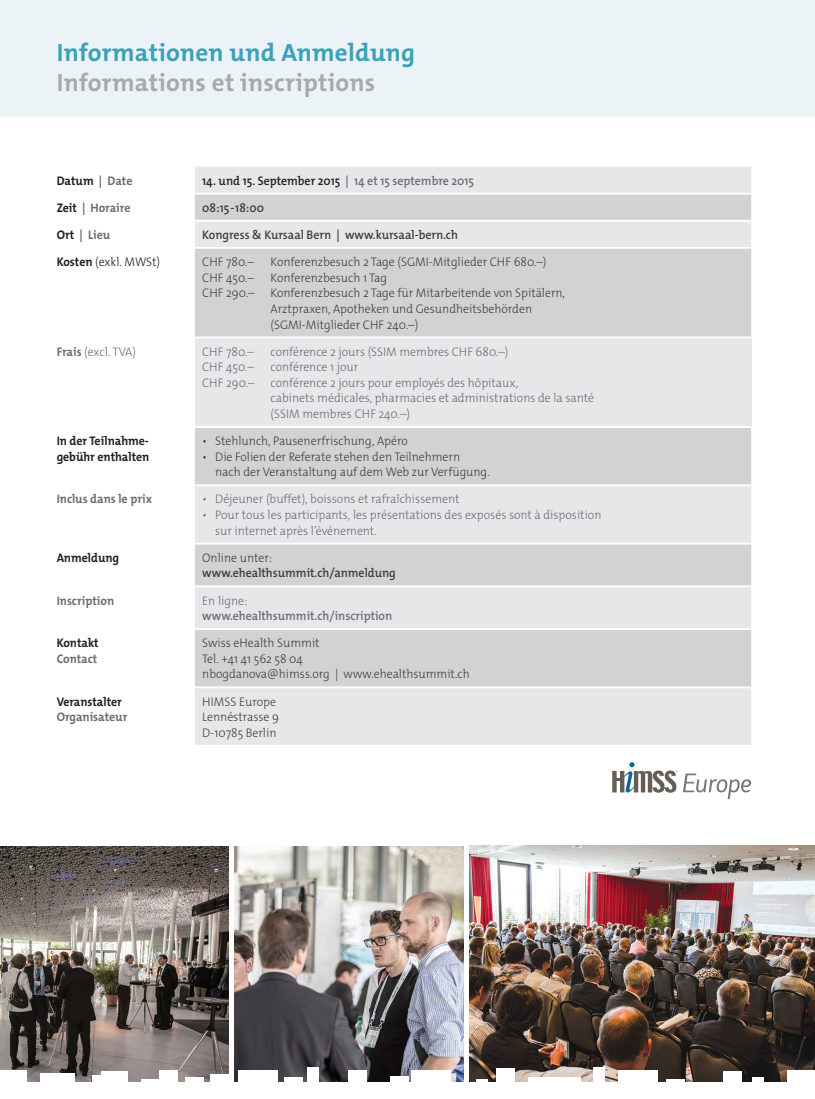
<style>
.page{position:relative;width:815px;height:1099px;background:#fff}
.page>*{position:absolute;margin:0;border:0;box-sizing:border-box;transform-origin:0 0}
.t1{font:700 25px "The Mix Os F";letter-spacing:.01em;color:#a8a9ad}
.t2{font:700 25px "The Mix Os F";letter-spacing:.01em;color:#3ba1bb}
.t3{font:300 12.5px/15.6px "The Mix Os F";color:#3e3e3f;scale:.95 1}
.t4{font:300 12.5px/15.6px "The Mix Os F";color:#6c6d70;scale:.95 1}
.t5{font:600 12.5px "The Mix Os F";color:#3e3e3f;scale:.95 1}
.t6{font:700 12.5px/15.6px "The Mix Os F";color:#231f20;scale:.95 1}
.t7{font:700 12.5px "The Mix Os F";color:#6c6d70;scale:.95 1}
.t8{font:600 12.5px "The Mix Os F";color:#231f20;scale:.95 1}
.t9{font:600 12.5px "The Mix Os F";color:#6c6d70;scale:.95 1}
.t10{font:300 12.5px "The Mix Os F";letter-spacing:-.005em;color:#231f20;scale:.95 1}
.s1{color:#6c6d70}
.s2{color:#231f20}
.s3{font-weight:700}
</style>
<div class="page">
<div style="left:195px;top:167px;width:556px;height:577px;background:#e6e7e9"></div>
<svg style="left:195px;top:195px;width:556px;height:491px;background:#d7d8da"></svg>
<div style="left:195px;top:337px;width:556px;height:90px;background:#e6e7e9"></div>
<hr style="left:195px;top:193px;width:556px;height:2px;background:#fff">
<hr style="left:195px;top:220px;width:556px;height:2px;background:#fff">
<hr style="left:195px;top:247px;width:556px;height:2px;background:#fff">
<hr style="left:195px;top:336px;width:556px;height:2px;background:#fff">
<hr style="left:195px;top:426px;width:556px;height:2px;background:#fff">
<hr style="left:195px;top:484px;width:556px;height:2px;background:#fff">
<hr style="left:195px;top:542px;width:556px;height:2px;background:#fff">
<hr style="left:195px;top:585px;width:556px;height:2px;background:#fff">
<hr style="left:195px;top:628px;width:556px;height:2px;background:#fff">
<hr style="left:195px;top:686px;width:556px;height:2px;background:#fff">
<svg style="left:612px;top:762px;width:139px;height:37px"></svg>
<div style="left:0;top:0;width:815px;height:117px;background:#ebf3f6"></div>
<img style="left:469px;top:845px;width:346px;height:237px">
<img style="left:0;top:846px;width:229px;height:236px">
<img style="left:234px;top:846px;width:230px;height:236px">
<div style="left:0;top:1070px;width:26px;height:21px;background:#fff"></div>
<div style="left:41px;top:1072px;width:34px;height:20px;background:#fff"></div>
<div style="left:92px;top:1075px;width:12px;height:23px;background:#fff"></div>
<div style="left:307px;top:1067px;width:12px;height:29px;background:#fff"></div>
<div style="left:476px;top:1079px;width:12px;height:19px;background:#fff"></div>
<div style="left:593px;top:1066px;width:12px;height:29px;background:#fff"></div>
<div style="left:752px;top:1077px;width:12px;height:17px;background:#fff"></div>
<div style="left:102px;top:1071px;width:26px;height:21px;background:#fff"></div>
<div style="left:141px;top:1079px;width:19px;height:19px;background:#fff"></div>
<div style="left:159px;top:1070px;width:19px;height:21px;background:#fff"></div>
<div style="left:186px;top:1077px;width:18px;height:20px;background:#fff"></div>
<div style="left:211px;top:1074px;width:18px;height:20px;background:#fff"></div>
<div style="left:284px;top:1077px;width:19px;height:20px;background:#fff"></div>
<div style="left:348px;top:1070px;width:19px;height:21px;background:#fff"></div>
<div style="left:390px;top:1076px;width:19px;height:22px;background:#fff"></div>
<div style="left:666px;top:1079px;width:19px;height:16px;background:#fff"></div>
<div style="left:723px;top:1070px;width:19px;height:23px;background:#fff"></div>
<div style="left:496px;top:1067px;width:19px;height:23px;background:#fff"></div>
<div style="left:239px;top:1070px;width:39px;height:21px;background:#fff"></div>
<div style="left:412px;top:1070px;width:39px;height:20px;background:#fff"></div>
<div style="left:529px;top:1077px;width:52px;height:20px;background:#fff"></div>
<div style="left:618px;top:1070px;width:39px;height:21px;background:#fff"></div>
<div style="left:787px;top:1070px;width:28px;height:21px;background:#fff"></div>
<h1 class="t2" style="left:57px;top:37px;width:360px">Informationen und Anmeldung</h1>
<h1 class="t1" style="left:57px;top:67px;width:320px">Informations et inscriptions</h1>
<p class="t6" style="left:57px;top:173px;width:81px">Datum <span class="s1">| Date</span></p>
<p class="t8" style="left:202px;top:172px;width:288px">14. und 15. September 2015 <span class="s1">| 14 et 15 septembre 2015</span></p>
<p class="t7" style="left:57px;top:199px;width:79px"><span class="s2">Zeit</span> | Horaire</p>
<p class="t5" style="left:202px;top:199px;width:67px">08:15-18:00</p>
<p class="t7" style="left:57px;top:227px;width:58px"><span class="s2">Ort</span> | Lieu</p>
<p class="t5" style="left:202px;top:227px;width:271px">Kongress &amp; Kursaal Bern | www.kursaal-bern.ch</p>
<p class="t10" style="left:57px;top:254px;width:110px"><span class="s3">Kosten</span> (exkl. MWSt)</p>
<p class="t3" style="left:202px;top:254px;width:56px">CHF 780.–</p>
<p class="t3" style="left:271px;top:254px;width:292px">Konferenzbesuch 2 Tage (SGMI-Mitglieder CHF 680.–)</p>
<p class="t3" style="left:202px;top:270px;width:56px">CHF 450.–</p>
<p class="t3" style="left:271px;top:270px;width:124px">Konferenzbesuch 1 Tag</p>
<p class="t3" style="left:202px;top:285px;width:57px">CHF 290.–</p>
<p class="t3" style="left:271px;top:285px;width:311px">Konferenzbesuch 2 Tage für Mitarbeitende von Spitälern,<br>Arztpraxen, Apotheken und Gesundheitsbehörden (SGMI-Mitglieder CHF 240.–)</p>
<p class="t4" style="left:57px;top:343px;width:85px"><span class="s3">Frais</span> (excl. TVA)</p>
<p class="t4" style="left:202px;top:343px;width:56px">CHF 780.–</p>
<p class="t4" style="left:271px;top:343px;width:252px">conférence 2 jours (SSIM membres CHF 680.–)</p>
<p class="t4" style="left:202px;top:359px;width:56px">CHF 450.–</p>
<p class="t4" style="left:271px;top:359px;width:94px">conférence 1 jour</p>
<p class="t4" style="left:202px;top:375px;width:57px">CHF 290.–</p>
<p class="t4" style="left:271px;top:375px;width:342px">conférence 2 jours pour employés des hôpitaux,<br>cabinets médicales, pharmacies et administrations de la santé (SSIM membres CHF 240.–)</p>
<p class="t6" style="left:57px;top:433px;width:99px">In der Teilnahme&shy;gebühr enthalten</p>
<p class="t3" style="left:202px;top:433px;width:218px">• Stehlunch, Pausenerfrischung, Apéro</p>
<p class="t3" style="left:215px;top:449px;width:291px;text-indent:-13px">• Die Folien der Referate stehen den Teilnehmern<br>nach der Veranstaltung auf dem Web zur Verfügung.</p>
<p class="t7" style="left:57px;top:491px;width:102px">Inclus dans le prix</p>
<p class="t4" style="left:202px;top:491px;width:272px">• Déjeuner (buffet), boissons et rafraîchissement</p>
<p class="t4" style="left:215px;top:507px;width:408px;text-indent:-13px">• Pour tous les participants, les présentations des exposés sont à disposition sur internet après l’événement.</p>
<p class="t6" style="left:57px;top:550px;width:67px">Anmeldung</p>
<p class="t3" style="left:202px;top:550px;width:75px">Online unter:</p>
<p class="t5" style="left:202px;top:565px;width:205px">www.ehealthsummit.ch/anmeldung</p>
<p class="t7" style="left:57px;top:592px;width:62px">Inscription</p>
<p class="t4" style="left:202px;top:592px;width:49px">En ligne:</p>
<p class="t9" style="left:202px;top:608px;width:202px">www.ehealthsummit.ch/inscription</p>
<p class="t6" style="left:57px;top:635px;width:46px">Kontakt</p>
<p class="t7" style="left:57px;top:650px;width:44px">Contact</p>
<p class="t3" style="left:202px;top:635px;width:283px">Swiss eHealth Summit<br>Tel. +41 41 562 58 04<br>nbogdanova@himss.org | www.ehealthsummit.ch</p>
<p class="t6" style="left:57px;top:693px;width:70px">Veranstalter</p>
<p class="t7" style="left:57px;top:709px;width:76px">Organisateur</p>
<p class="t3" style="left:202px;top:693px;width:82px">HIMSS Europe<br>Lennéstrasse 9<br>D-10785 Berlin</p>
</div>
